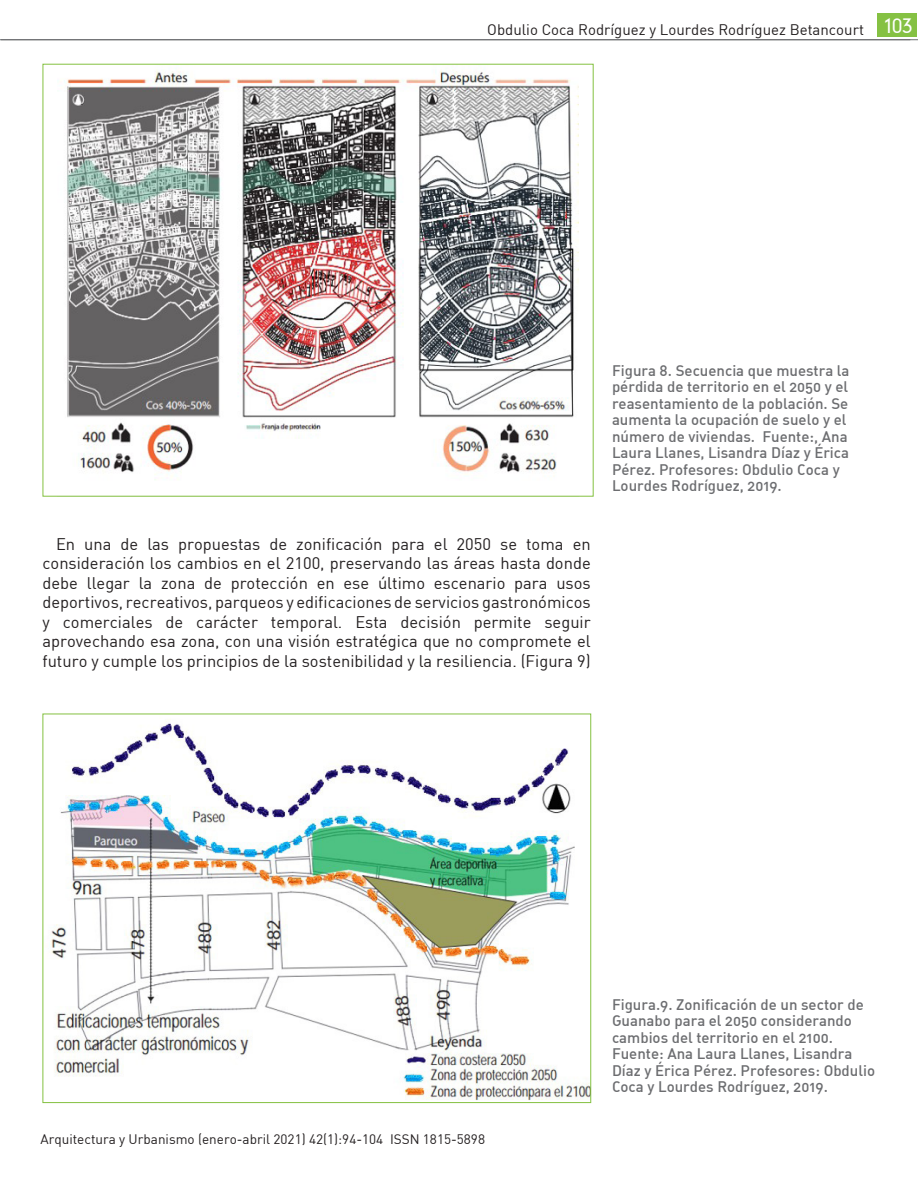
<style>
.page{position:relative;width:918px;height:1188px;background:#fff}
.page>*{position:absolute;margin:0;border:0;box-sizing:border-box;transform-origin:0 0}
.cuerpo_de_texto{font:16.5px/19.5px "DIN";color:#231f20;text-align:justify}
.pie_de_foto{font:15px/16.5px "DIN Medium Alternate";color:#6c6d70}
.t1{font:15px "DIN";color:#231f20}
.t2{font:13.5px "DIN";color:#231f20}
</style>
<div class="page">
<div style="left:878px;top:14px;width:39px;height:23px;background:#84c141"></div>
<hr style="left:0;top:39px;width:910px;height:1px;background:#6c6d70">
<hr style="left:1px;top:39px;width:917px;height:1px;background:#6c6d70">
<img style="left:64px;top:69px;width:515px;height:411px">
<img style="left:51px;top:721px;width:538px;height:379px">
<p class="t1" style="left:487px;top:20px;width:427px">Obdulio Coca Rodríguez y Lourdes Rodríguez Betancourt <sup>103</sup></p>
<p class="cuerpo_de_texto" style="left:43px;top:534px;width:550px;text-indent:14px">En una de las propuestas de zonificación para el 2050 se toma en consideración los cambios en el 2100, preservando las áreas hasta donde debe llegar la zona de protección en ese último escenario para usos deportivos, recreativos, parqueos y edificaciones de servicios gastronómicos y comerciales de carácter temporal. Esta decisión permite seguir aprovechando esa zona, con una visión estratégica que no compromete el futuro y cumple los principios de la sostenibilidad y la resiliencia. (Figura 9)</p>
<p class="pie_de_foto" style="left:612px;top:362px;width:239px">Figura 8. Secuencia que muestra la pérdida de territorio en el 2050 y el reasentamiento de la población. Se aumenta la ocupación de suelo y el número de viviendas. Fuente:, Ana Laura Llanes, Lisandra Díaz y Érica Pérez. Profesores: Obdulio Coca y Lourdes Rodríguez, 2019.</p>
<p class="t2" style="left:40px;top:1131px;width:446px">Arquitectura y Urbanismo (enero-abril 2021) 42(1):94-104 ISSN 1815-5898</p>
<p class="pie_de_foto" style="left:612px;top:996px;width:265px">Figura.9. Zonificación de un sector de Guanabo para el 2050 considerando cambios del territorio en el 2100.<br>Fuente: Ana Laura Llanes, Lisandra Díaz y Érica Pérez. Profesores: Obdulio Coca y Lourdes Rodríguez, 2019.</p>
</div>
